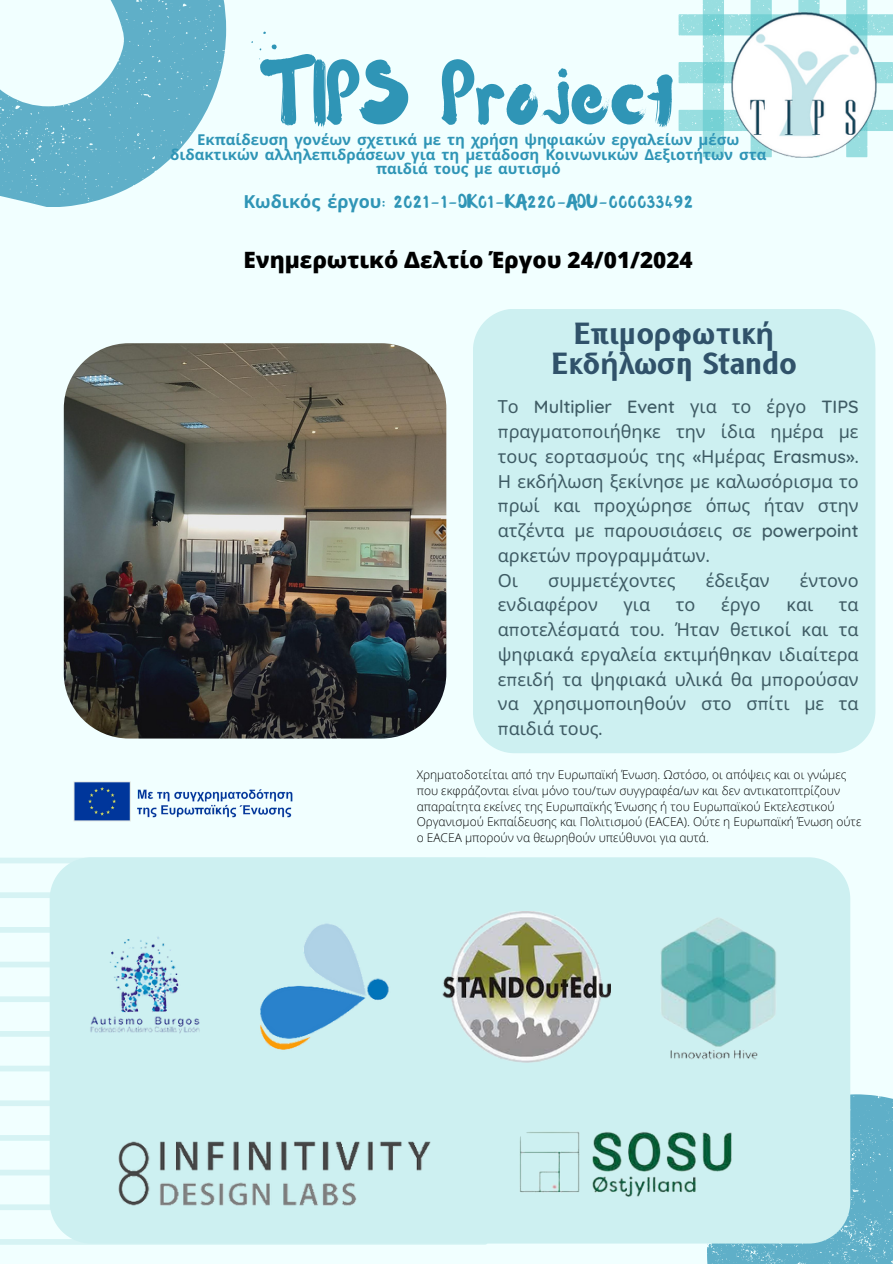
<style>
.page{position:relative;width:893px;height:1264px;background:#fff}
.page>*{position:absolute;margin:0;border:0;box-sizing:border-box;transform-origin:0 0}
.t1{font:82.05px "Waterlily";color:#2f95b6}
.t2{font:700 28.5px/29.2px "B612";color:#30526a;text-align:center}
.t3{font:800 22.5px "Open Sans";color:#000}
.t4{font:18px/24.8px "Noto Sans";color:#3e5b64}
.t5{font:18px "Waterlily";color:#2f95b6}
.t6{font:700 15px/14.7px "Noto Sans";color:#2f95b6;text-align:center}
.t7{font:300 12px/15.8px "Open Sans";color:#000}
.s1{font-family:"Noto Sans";font-weight:700}
.s2{font-family:"Noto Sans"}
.s3{font-family:"Quicksand";font-weight:500}
</style>
<div class="page">
<div style="left:0;top:0;width:892px;height:1263px;background:#f1ffff"></div>
<svg style="left:707px;top:1094px;width:185px;height:169px;background:#66b2ca"></svg>
<svg style="left:0;top:0;width:226px;height:207px;fill:#5fafc8"></svg>
<svg style="left:0;top:858px;width:487px;height:387px"></svg>
<svg style="left:678px;top:0;width:214px;height:157px"></svg>
<div style="left:50px;top:857px;width:800px;height:386px;background:#cdf0f1"></div>
<div style="left:473px;top:309px;width:402px;height:444px;background:#cdf0f1"></div>
<img style="left:73px;top:914px;width:145px;height:145px">
<img style="left:252px;top:914px;width:146px;height:145px">
<img style="left:111px;top:1123px;width:337px;height:101px">
<img style="left:441px;top:911px;width:169px;height:151px">
<img style="left:643px;top:914px;width:149px;height:148px">
<img style="left:495px;top:1095px;width:263px;height:129px">
<img style="left:731px;top:12px;width:145px;height:145px">
<img style="left:64px;top:343px;width:382px;height:395px;border-radius:65px">
<img style="left:73px;top:781px;width:220px;height:41px">
<p class="t1" style="left:263px;top:43px;width:411px">TIPS Project</p>
<p class="t6" style="left:170px;top:132px;width:598px">Εκπαίδευση γονέων σχετικά με τη χρήση ψηφιακών εργαλείων μέσω διδακτικών αλληλεπιδράσεων για τη μετάδοση Κοινωνικών Δεξιοτήτων στα</p>
<p class="t6" style="left:376px;top:161px;width:186px">παιδιά τους με αυτισμό</p>
<p class="t5" style="left:243px;top:190px;width:451px"><span class="s1">Κωδικός έργου</span>: 2021-1-DK01-KA220-ADU-000033492</p>
<p class="t3" style="left:243px;top:244px;width:451px">Ενημερωτικό Δελτίο Έργου 24/01/2024</p>
<p class="t2" style="left:551px;top:319px;width:246px">Επιμο<span class="s2">ρ</span>φωτικ<span class="s2">ή<br></span>Εκδ<span class="s2">ή</span>λωση Stando</p>
<p class="t4" style="left:498px;top:394px;width:362px">Το <span class="s3">Multiplier Event</span> για το έργο <span class="s3">TIPS π</span>ραγματο<span class="s3">π</span>οιήθηκε την ίδια ημέρα με τους εορτασμούς της <span class="s3">«</span>Ημέρας <span class="s3">Erasmus».<br></span>Η εκδήλωση ξεκίνησε με καλωσόρισμα το <span class="s3">π</span>ρωί και <span class="s3">π</span>ροχώρησε ό<span class="s3">π</span>ως ήταν στην ατζέντα με <span class="s3">π</span>αρουσιάσεις σε <span class="s3">powerpoint </span>αρκετών <span class="s3">π</span>ρογραμμάτων<span class="s3">.<br></span>Οι</p>
<p class="t4" style="left:548px;top:567px;width:129px">συμμετέχοντες</p>
<p class="t4" style="left:705px;top:567px;width:65px">έδειξαν</p>
<p class="t4" style="left:799px;top:567px;width:60px">έντονο</p>
<p class="t4" style="left:498px;top:592px;width:102px">ενδιαφέρον</p>
<p class="t4" style="left:623px;top:592px;width:28px">για</p>
<p class="t4" style="left:675px;top:592px;width:21px">το</p>
<p class="t4" style="left:721px;top:592px;width:41px">έργο</p>
<p class="t4" style="left:786px;top:592px;width:28px">και</p>
<p class="t4" style="left:498px;top:592px;width:362px;text-align:justify;text-indent:341px">τα α<span class="s3">π</span>οτελέσματά του<span class="s3">.</span> Ήταν θετικοί και τα ψηφιακά εργαλεία εκτιμήθηκαν ιδιαίτερα ε<span class="s3">π</span>ειδή τα ψηφιακά υλικά θα μ<span class="s3">π</span>ορούσαν να χρησιμο<span class="s3">π</span>οιηθούν στο σ<span class="s3">π</span>ίτι με τα <span class="s3">π</span>αιδιά τους<span class="s3">.</span></p>
<p class="t7" style="left:416px;top:766px;width:446px">Χρηματοδοτείται από την Ευρωπαϊκή Ένωση. Ωστόσο, οι απόψεις και οι γνώμες που εκφράζονται είναι μόνο του/των συγγραφέα/ων και δεν αντικατοπτρίζουν απαραίτητα εκείνες της Ευρωπαϊκής Ένωσης ή του Ευρωπαϊκού Εκτελεστικού Οργανισμού Εκπαίδευσης και Πολιτισμού (EACEA). Ούτε η Ευρωπαϊκή Ένωση ούτε ο EACEA μπορούν να θεωρηθούν υπεύθυνοι για αυτά.</p>
</div>
